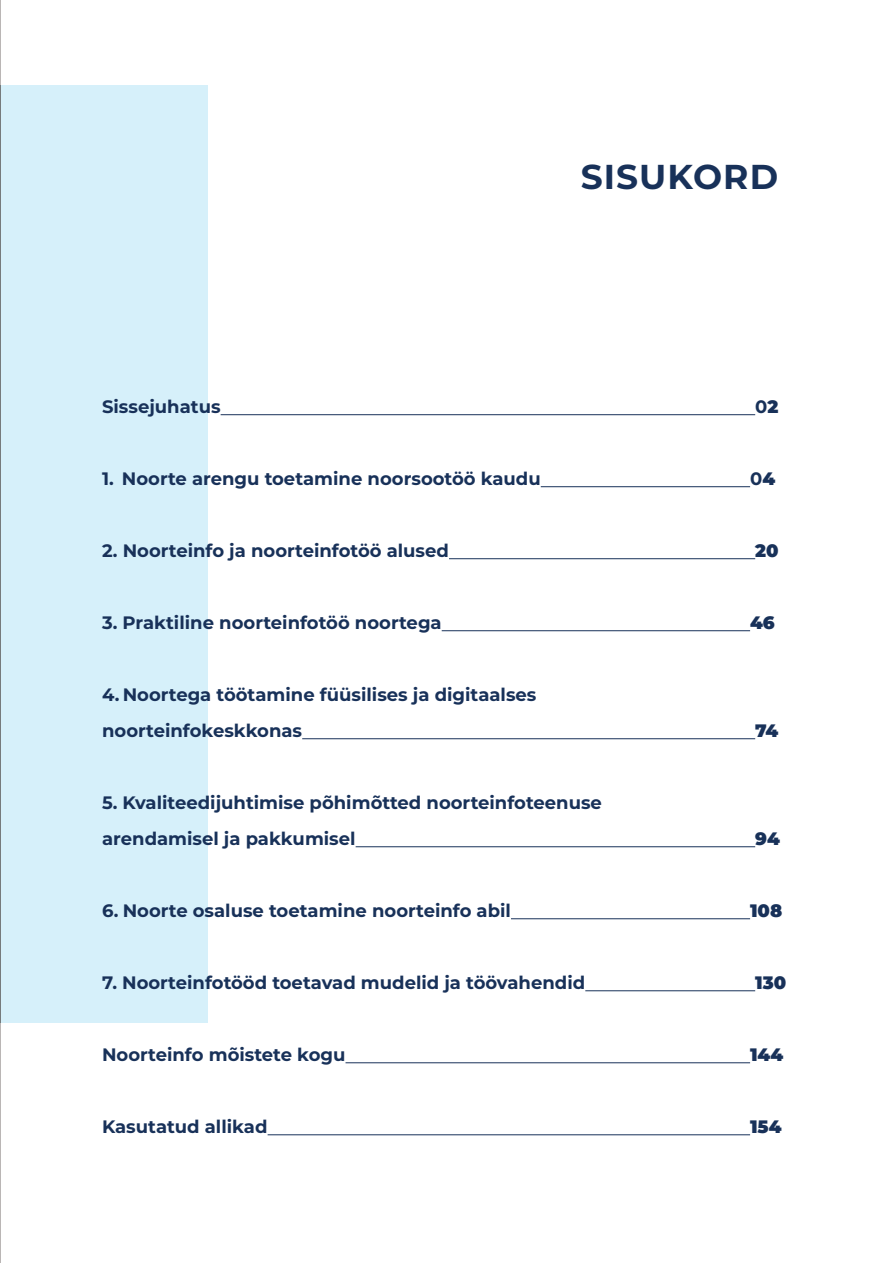
<style>
.page{position:relative;width:893px;height:1263px;background:#fff}
.page>*{position:absolute;margin:0;border:0;box-sizing:border-box;transform-origin:0 0}
.t1{font:700 34.5px "Montserrat";letter-spacing:.03em;color:#183159}
.t2{font:700 18px/36px "Montserrat";color:#183159}
.t3{font:900 18px "Montserrat";color:#183159}
.s1{font-weight:900}
</style>
<div class="page">
<div style="left:1px;top:85px;width:207px;height:938px;background:#d6f0fa"></div>
<hr style="left:221px;top:414px;width:534px;height:1px;background:#183159">
<hr style="left:541px;top:486px;width:209px;height:1px;background:#183159">
<hr style="left:449px;top:558px;width:306px;height:1px;background:#183159">
<hr style="left:442px;top:630px;width:308px;height:1px;background:#183159">
<hr style="left:302px;top:738px;width:453px;height:1px;background:#183159">
<hr style="left:356px;top:846px;width:399px;height:1px;background:#183159">
<hr style="left:511px;top:918px;width:239px;height:1px;background:#183159">
<hr style="left:585px;top:990px;width:170px;height:1px;background:#183159">
<hr style="left:345px;top:1062px;width:405px;height:1px;background:#183159">
<hr style="left:268px;top:1134px;width:482px;height:1px;background:#183159">
<hr style="left:0;top:0;width:1px;height:85px;background:#867f7c">
<hr style="left:0;top:1023px;width:1px;height:240px;background:#867f7c">
<hr style="left:0;top:85px;width:1px;height:938px;background:#767b7c">
<h1 class="t1" style="left:581px;top:151px;width:199px">SISUKORD</h1>
<p class="t2" style="left:102px;top:388px;width:120px">Sissejuhatus</p>
<p class="t2" style="left:755px;top:388px;width:25px">0<span class="s1">2</span></p>
<p class="t2" style="left:102px;top:460px;width:440px">1. Noorte arengu toetamine noorsootöö kaudu</p>
<p class="t2" style="left:750px;top:460px;width:27px">0<span class="s1">4</span></p>
<p class="t2" style="left:102px;top:532px;width:348px">2. Noorteinfo ja noorteinfotöö alused</p>
<p class="t3" style="left:755px;top:537px;width:25px">20</p>
<p class="t2" style="left:102px;top:604px;width:341px">3. Praktiline noorteinfotöö noortega</p>
<p class="t3" style="left:750px;top:609px;width:26px">46</p>
<p class="t2" style="left:102px;top:676px;width:436px">4. Noortega töötamine füüsilises ja digitaalses noorteinfokeskkonas</p>
<p class="t2" style="left:102px;top:784px;width:501px">5. Kvaliteedijuhtimise põhimõtted noorteinfoteenuse arendamisel ja pakkumisel</p>
<p class="t3" style="left:755px;top:717px;width:25px">74</p>
<p class="t3" style="left:755px;top:825px;width:26px">94</p>
<p class="t2" style="left:102px;top:892px;width:410px">6. Noorte osaluse toetamine noorteinfo abil</p>
<p class="t3" style="left:750px;top:897px;width:34px">108</p>
<p class="t2" style="left:102px;top:964px;width:485px">7. Noorteinfotööd toetavad mudelid ja töövahendid</p>
<p class="t3" style="left:755px;top:969px;width:33px">130</p>
<p class="t2" style="left:102px;top:1036px;width:245px">Noorteinfo mõistete kogu</p>
<p class="t3" style="left:750px;top:1041px;width:35px">144</p>
<p class="t2" style="left:102px;top:1108px;width:167px">Kasutatud allikad</p>
<p class="t3" style="left:750px;top:1113px;width:33px">154</p>
</div>
